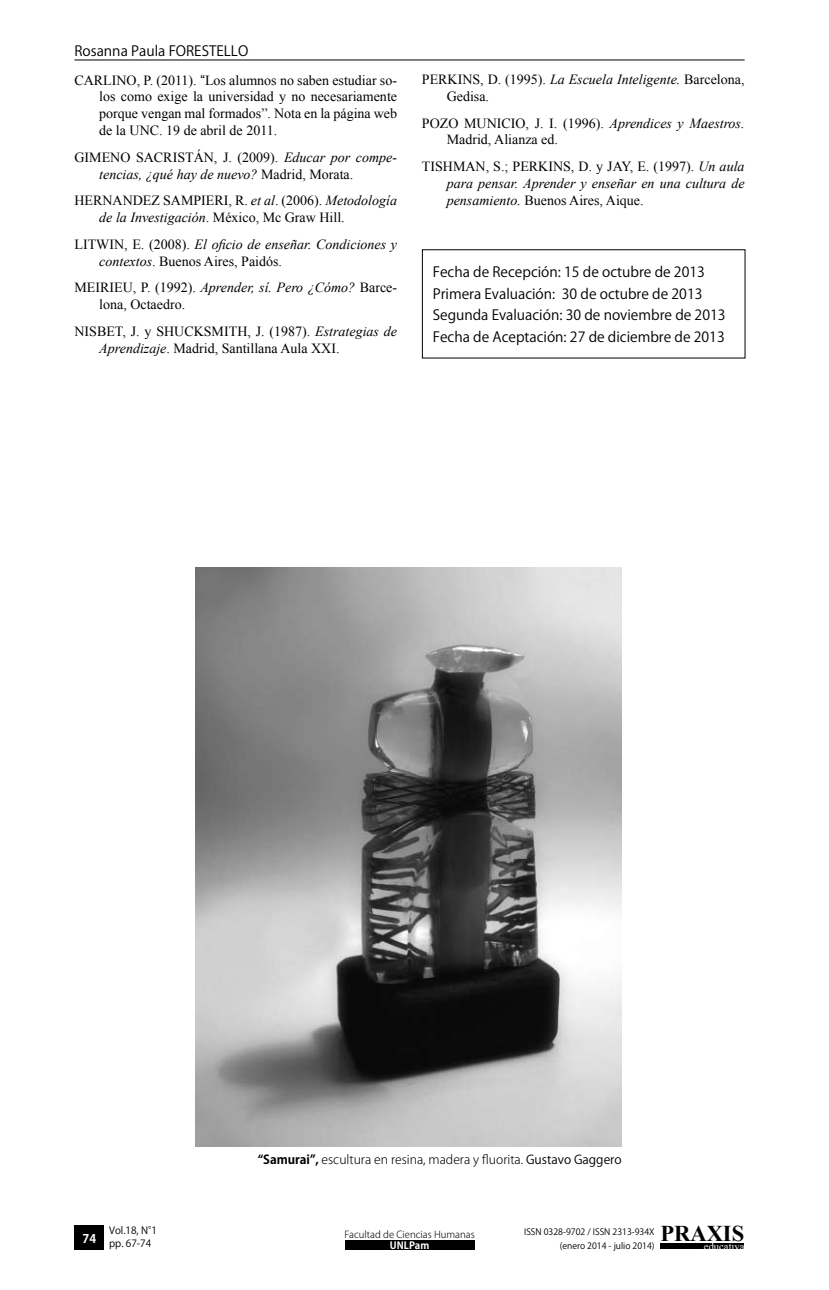
<style>
.page{position:relative;width:829px;height:1290px;background:#fff}
.page>*{position:absolute;margin:0;border:0;box-sizing:border-box;transform-origin:0 0}
.t1{font:700 22.57px "Times New Roman";color:#000}
.t2{font:14px/16.8px "Times New Roman";color:#000}
.t3{font:italic 14px/16.8px "Times New Roman";color:#000}
.t4{font:14px/21.7px "Koz Go Std";color:#000}
.t5{font:300 12.25px "Koz Go Std";color:#000}
.t6{font:700 11.9px "Koz Go Std";color:#fff}
.t7{font:10.67px "Times New Roman";color:#fff}
.t8{font:9.97px/13px "Koz Go Pro";color:#000}
.t9{font:700 9.97px "Koz Go Pro";color:#fff}
.t10{font:300 9.62px "Koz Go Pro";color:#000}
.t11{font:8.75px/14px "Koz Go Pro";color:#000;text-align:right}
.s1{font-family:"Arial"}
.s2{font-style:italic}
.s3{font-style:normal}
.s4{font-weight:700}
.s5{font-weight:400}
</style>
<div class="page">
<hr style="left:74px;top:60px;width:670px;height:1px;background:#000">
<div style="left:660px;top:1243px;width:84px;height:6px;background:#000"></div>
<div style="left:345px;top:1240px;width:129px;height:10px;background:#000"></div>
<div style="left:74px;top:1225px;width:30px;height:25px;background:#000"></div>
<img style="left:196px;top:568px;width:425px;height:578px">
<p class="t4" style="left:74px;top:40px;width:175px">Rosanna Paula Forestello</p>
<p class="t2" style="left:99px;top:71px;width:299px;text-align:justify;text-indent:-25px">CARLINO, P. (2011). <span class="s1">“</span>Los alumnos no saben estudiar so&shy;los como exige la universidad y no necesariamente porque vengan mal formados”. Nota en la página web de la UNC. 19 de abril de 2011.</p>
<p class="t2" style="left:99px;top:148px;width:299px;text-indent:-25px">GIMENO SACRISTÁN, J. (2009). <span class="s2">Educar por compe&shy;tencias, ¿qué hay de nuevo?</span> Madrid, Morata.</p>
<p class="t2" style="left:99px;top:192px;width:299px;text-indent:-25px">HERNANDEZ SAMPIERI, R. <span class="s2">et al</span>. (2006). <span class="s2">Metodología de la Investigación</span>. México, Mc Graw Hill.</p>
<p class="t3" style="left:99px;top:235px;width:299px;text-indent:-25px"><span class="s3">LITWIN, E. (2008).</span> El oficio de enseñar. Condiciones y contextos<span class="s3">. Buenos Aires, Paidós.</span></p>
<p class="t2" style="left:99px;top:279px;width:299px;text-indent:-25px">MEIRIEU, P. (1992). <span class="s2">Aprender, sí. Pero ¿Cómo?</span> Barce&shy;lona, Octaedro.</p>
<p class="t2" style="left:99px;top:323px;width:299px;text-indent:-25px">NISBET, J. y SHUCKSMITH, J. (1987). <span class="s2">Estrategias de<br>Aprendizaje</span>. Madrid, Santillana Aula XXI.</p>
<p class="t2" style="left:446px;top:71px;width:299px;text-indent:-25px">PERKINS, D. (1995). <span class="s2">La Escuela Inteligente.</span> Barcelona,<br>Gedisa.</p>
<p class="t2" style="left:446px;top:114px;width:299px;text-indent:-25px">POZO MUNICIO, J. I. (1996). <span class="s2">Aprendices y Maestros.<br></span>Madrid, Alianza ed.</p>
<p class="t3" style="left:446px;top:158px;width:299px;text-align:justify;text-indent:-25px"><span class="s3">TISHMAN, S.; PERKINS, D. y JAY, E. (1997).</span> Un aula para pensar. Aprender y enseñar en una cultura de pensamiento. <span class="s3">Buenos Aires, Aique.</span></p>
<p class="t4" style="left:432px;top:261px;width:294px">Fecha de Recepción: 15 de octubre de 2013<br>Primera Evaluación: 30 de octubre de 2013<br>Segunda Evaluación: 30 de noviembre de 2013<br>Fecha de Aceptación: 27 de diciembre de 2013</p>
<p class="t5" style="left:258px;top:1152px;width:365px"><span class="s4">“Samurai”,</span> escultura en resina, madera y fluorita. <span class="s5">Gustavo Gaggero</span></p>
<h1 class="t1" style="left:660px;top:1218px;width:85px">PRAXIS</h1>
<p class="t6" style="left:82px;top:1230px;width:15px">74</p>
<p class="t8" style="left:109px;top:1224px;width:50px">Vol.18, N°1 pp. 67-74</p>
<p class="t11" style="left:524px;top:1225px;width:132px">ISSN 0328-9702 / ISSN 2313-934X (enero 2014 - julio 2014)</p>
<p class="t10" style="left:344px;top:1228px;width:132px">Facultad de Ciencias Humanas</p>
<p class="t9" style="left:390px;top:1239px;width:41px">UNLPam</p>
<p class="t7" style="left:703px;top:1239px;width:42px">educativa</p>
</div>
